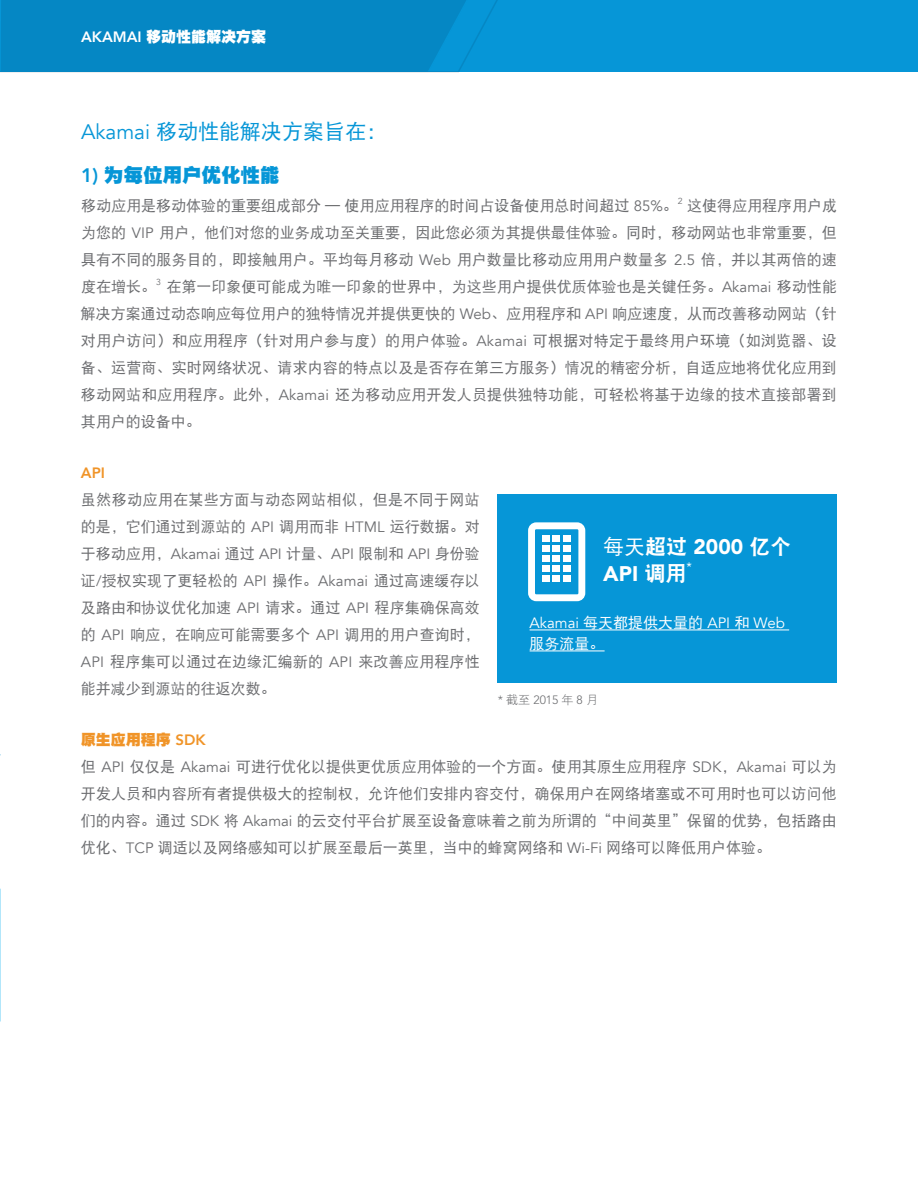
<style>
.page{position:relative;width:918px;height:1188px;background:#fff}
.page>*{position:absolute;margin:0;border:0;box-sizing:border-box;transform-origin:0 0}
.t1{font:21px "DFP Hei W5";color:#0696d7}
.t2{font:21px "DFP Hei W9";color:#fff}
.t3{font:900 21px "Avenir";color:#fff}
.t4{font:19.5px "DFP Hei W12";color:#0696d7}
.t5{font:15px/27px "DFP Hei W5";color:#6c6d70;text-align:justify}
.t6{font:15px "Avenir";color:#fff}
.t7{font:15px "DFP Hei W12";color:#fff}
.t8{font:15px "DFP Hei W12";color:#f09428}
.t9{font:15px "DFP Hei W5";color:#fff}
.t10{font:800 15px "Avenir";color:#f09428}
.t11{font:12.3px "Avenir";color:#fff}
.t12{font:300 12px "Avenir";color:#6c6d70}
.t13{font:8.7px "Avenir";color:#6c6d70}
.s1{font-family:"Avenir";font-weight:800}
.s2{font-family:"Avenir"}
.s3{font-family:"DFP Hei W5"}
.s4{font-family:"Avenir";font-weight:900}
.s5{font-family:"DFP Hei W9";font-weight:400}
.s6{font-family:"DFP Hei W3";font-weight:400}
</style>
<div class="page">
<div style="left:0;top:0;width:918px;height:72px;background:#0696d7"></div>
<svg style="left:0;top:0;width:498px;height:73px;background:#0889c6"></svg>
<svg style="left:0;top:754px;width:1px;height:268px"></svg>
<div style="left:498px;top:494px;width:339px;height:188px;background:#0696d7"></div>
<svg style="left:528px;top:522px;width:57px;height:79px"></svg>
<div style="left:563px;top:565px;width:8px;height:7px;background:#fff"></div>
<div style="left:553px;top:565px;width:7px;height:7px;background:#fff"></div>
<div style="left:542px;top:565px;width:8px;height:7px;background:#fff"></div>
<div style="left:563px;top:555px;width:8px;height:7px;background:#fff"></div>
<div style="left:553px;top:555px;width:7px;height:7px;background:#fff"></div>
<div style="left:542px;top:555px;width:8px;height:7px;background:#fff"></div>
<div style="left:563px;top:545px;width:8px;height:7px;background:#fff"></div>
<div style="left:553px;top:545px;width:7px;height:7px;background:#fff"></div>
<div style="left:542px;top:545px;width:8px;height:7px;background:#fff"></div>
<div style="left:563px;top:535px;width:8px;height:7px;background:#fff"></div>
<div style="left:553px;top:535px;width:7px;height:7px;background:#fff"></div>
<div style="left:542px;top:535px;width:8px;height:7px;background:#fff"></div>
<div style="left:563px;top:575px;width:8px;height:7px;background:#fff"></div>
<div style="left:553px;top:575px;width:7px;height:7px;background:#fff"></div>
<div style="left:542px;top:575px;width:8px;height:7px;background:#fff"></div>
<hr style="left:530px;top:630px;width:259px;height:1px;background:#fff">
<hr style="left:530px;top:651px;width:75px;height:1px;background:#fff">
<p class="t7" style="left:81px;top:29px;width:187px"><span class="s1">AKAMAI</span> 移动性能解决方案</p>
<h1 class="t1" style="left:81px;top:120px;width:308px"><span class="s2">Akamai</span> 移动性能解决方案旨在：</h1>
<h2 class="t4" style="left:81px;top:165px;width:200px"><span class="s1">1)</span> 为每位用户优化性能</h2>
<p class="t5" style="left:81px;top:192px;width:598px">移动应用是移动体验的重要组成部分 — 使用应用程序的时间占设备使用总时间超过 <span class="s2">85%</span>。</p>
<p class="t13" style="left:678px;top:196px;width:6px">2</p>
<p class="t5" style="left:81px;top:192px;width:758px;text-indent:606px">这使得应用程序用户成为您的 <span class="s2">VIP</span> 用户，他们对您的业务成功至关重要，因此您必须为其提供最佳体验。同时，移动网站也非常重要，但具有不同的服务目的，即接触用户。平均每月移动 <span class="s2">Web</span> 用户数量比移动应用用户数量多 <span class="s2">2.5</span> 倍，并以其两倍的速度在增长。</p>
<p class="t13" style="left:156px;top:277px;width:6px">3</p>
<p class="t5" style="left:81px;top:273px;width:758px;text-indent:85px">在第一印象便可能成为唯一印象的世界中，为这些用户提供优质体验也是关键任务。<span class="s2">Akamai</span> 移动性能解决方案通过动态响应每位用户的独特情况并提供更快的 <span class="s2">Web</span>、应用程序和 <span class="s2">API</span> 响应速度，从而改善移动网站（针对用户访问）和应用程序（针对用户参与度）的用户体验。<span class="s2">Akamai</span> 可根据对特定于最终用户环境（如浏览器、设备、运营商、实时网络状况、请求内容的特点以及是否存在第三方服务）情况的精密分析，自适应地将优化应用到移动网站和应用程序。此外，<span class="s2">Akamai</span> 还为移动应用开发人员提供独特功能，可轻松将基于边缘的技术直接部署到其用户的设备中。</p>
<p class="t10" style="left:81px;top:462px;width:26px">API</p>
<p class="t5" style="left:81px;top:486px;width:401px">虽然移动应用在某些方面与动态网站相似，但是不同于网站的是，它们通过到源站的 <span class="s2">API</span> 调用而非 <span class="s2">HTML</span> 运行数据。对于移动应用，<span class="s2">Akamai</span> 通过 <span class="s2">API</span> 计量、<span class="s2">API</span> 限制和 <span class="s2">API</span> 身份验证<span class="s2">/</span>授权实现了更轻松的 <span class="s2">API</span> 操作。<span class="s2">Akamai</span> 通过高速缓存以及路由和协议优化加速 <span class="s2">API</span> 请求。通过 <span class="s2">API</span> 程序集确保高效的 <span class="s2">API</span> 响应，在响应可能需要多个 <span class="s2">API</span> 调用的用户查询时，<span class="s2">API</span> 程序集可以通过在边缘汇编新的 <span class="s2">API</span> 来改善应用程序性能并减少到源站的往返次数。</p>
<p class="t8" style="left:81px;top:732px;width:126px">原生应用程序 <span class="s1">SDK</span></p>
<p class="t5" style="left:81px;top:753px;width:758px">但 <span class="s2">API</span> 仅仅是 <span class="s2">Akamai</span> 可进行优化以提供更优质应用体验的一个方面。使用其原生应用程序 <span class="s2">SDK</span>，<span class="s2">Akamai</span> 可以为开发人员和内容所有者提供极大的控制权，允许他们安排内容交付，确保用户在网络堵塞或不可用时也可以访问他们的内容。通过 <span class="s2">SDK</span> 将 <span class="s2">Akamai</span> 的云交付平台扩展至设备意味着之前为所谓的“中间英里”保留的优势，包括路由优化、<span class="s2">TCP</span> 调适以及网络感知可以扩展至最后一英里，当中的蜂窝网络和 <span class="s2">Wi-Fi</span> 网络可以降低用户体验。</p>
<h1 class="t2" style="left:603px;top:535px;width:190px"><span class="s3">每天</span>超过 <span class="s4">2000</span> 亿个</h1>
<h1 class="t3" style="left:603px;top:561px;width:85px">API <span class="s5">调用</span></h1>
<p class="t11" style="left:687px;top:559px;width:7px">*</p>
<p class="t6" style="left:530px;top:614px;width:257px">Akamai <span class="s3">每天都提供大量的</span> API <span class="s3">和</span> Web</p>
<p class="t9" style="left:530px;top:636px;width:76px">服务流量。</p>
<p class="t12" style="left:498px;top:692px;width:102px">* <span class="s6">截至</span> 2015 <span class="s6">年</span> 8 <span class="s6">月</span></p>
</div>
